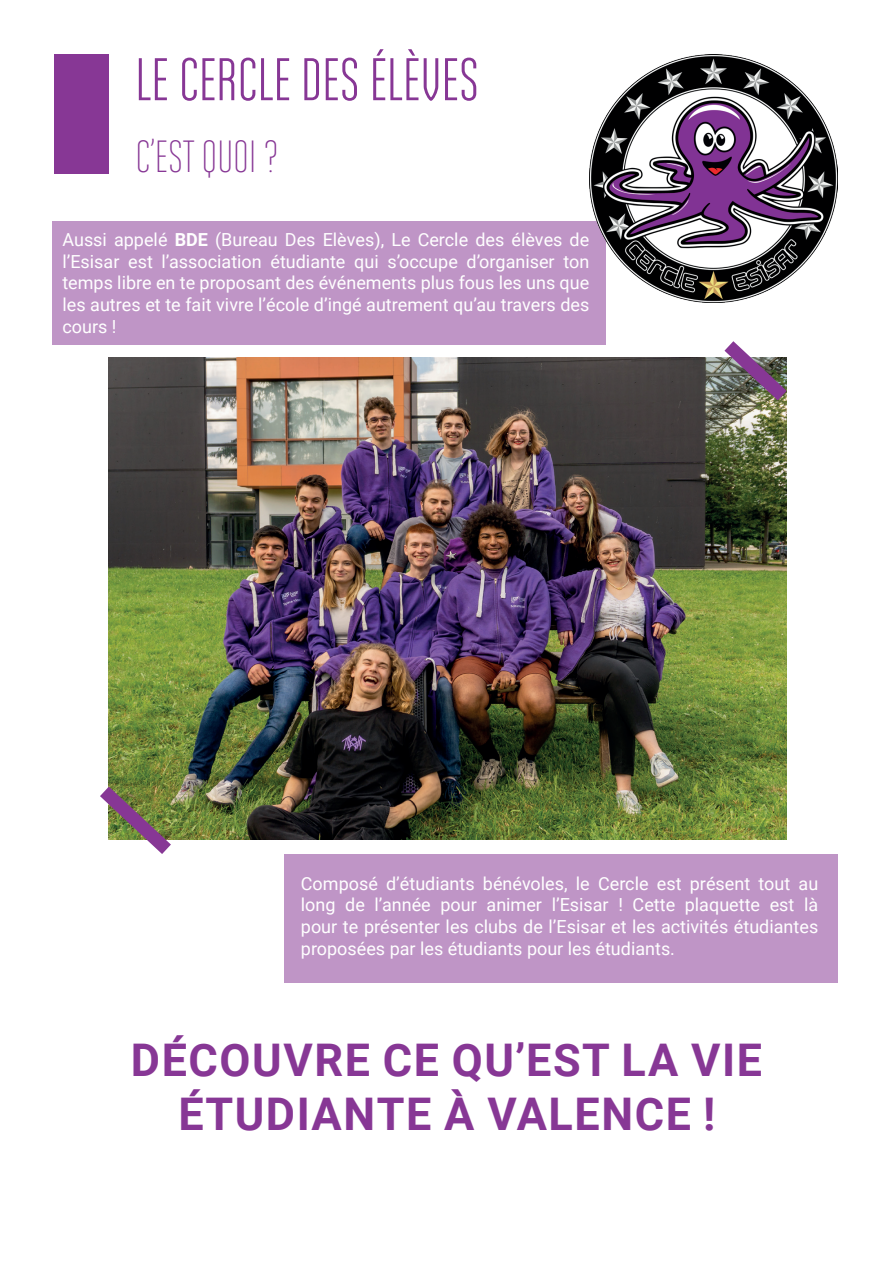
<style>
.page{position:relative;width:893px;height:1263px;background:#fff}
.page>*{position:absolute;margin:0;border:0;box-sizing:border-box;transform-origin:0 0}
.t1{font:60px "Ando";color:#873795}
.t2{font:700 45px/54px "Roboto";letter-spacing:.035em;color:#873795;text-align:center}
.t3{font:300 45px "Ando";color:#873795}
.t4{font:18px/21.6px "Roboto";color:#fff;text-align:justify}
.s1{font-weight:700}
</style>
<div class="page">
<img style="left:108px;top:358px;width:679px;height:482px">
<img style="left:724px;top:341px;width:63px;height:59px">
<div style="left:53px;top:221px;width:553px;height:123px;background:#bf95c6"></div>
<div style="left:284px;top:854px;width:554px;height:129px;background:#bf95c6"></div>
<div style="left:54px;top:54px;width:54px;height:119px;background:#873795"></div>
<img style="left:589px;top:54px;width:249px;height:248px">
<svg style="left:100px;top:787px;width:71px;height:67px"></svg>
<h1 class="t1" style="left:135px;top:48px;width:345px">LE CERCLE DES ÉLÈVES</h1>
<h2 class="t3" style="left:135px;top:133px;width:144px">C’EST QUOI ?</h2>
<p class="t4" style="left:62px;top:228px;width:528px">Aussi appelé <span class="s1">BDE</span> (Bureau Des Elèves), Le Cercle des élèves de l’Esisar est l’association étudiante qui s’occupe d’organiser ton temps libre en te proposant des événements plus fous les uns que les autres et te fait vivre l’école d’ingé autrement qu’au travers des cours !</p>
<p class="t4" style="left:301px;top:872px;width:519px">Composé d’étudiants bénévoles, le Cercle est présent tout au long de l’année pour animer l’Esisar ! Cette plaquette est là pour te présenter les clubs de l’Esisar et les activités étudiantes proposées par les étudiants pour les étudiants.</p>
<h2 class="t2" style="left:131px;top:1031px;width:633px">DÉCOUVRE CE QU’EST LA VIE<br>ÉTUDIANTE À VALENCE !</h2>
</div>
